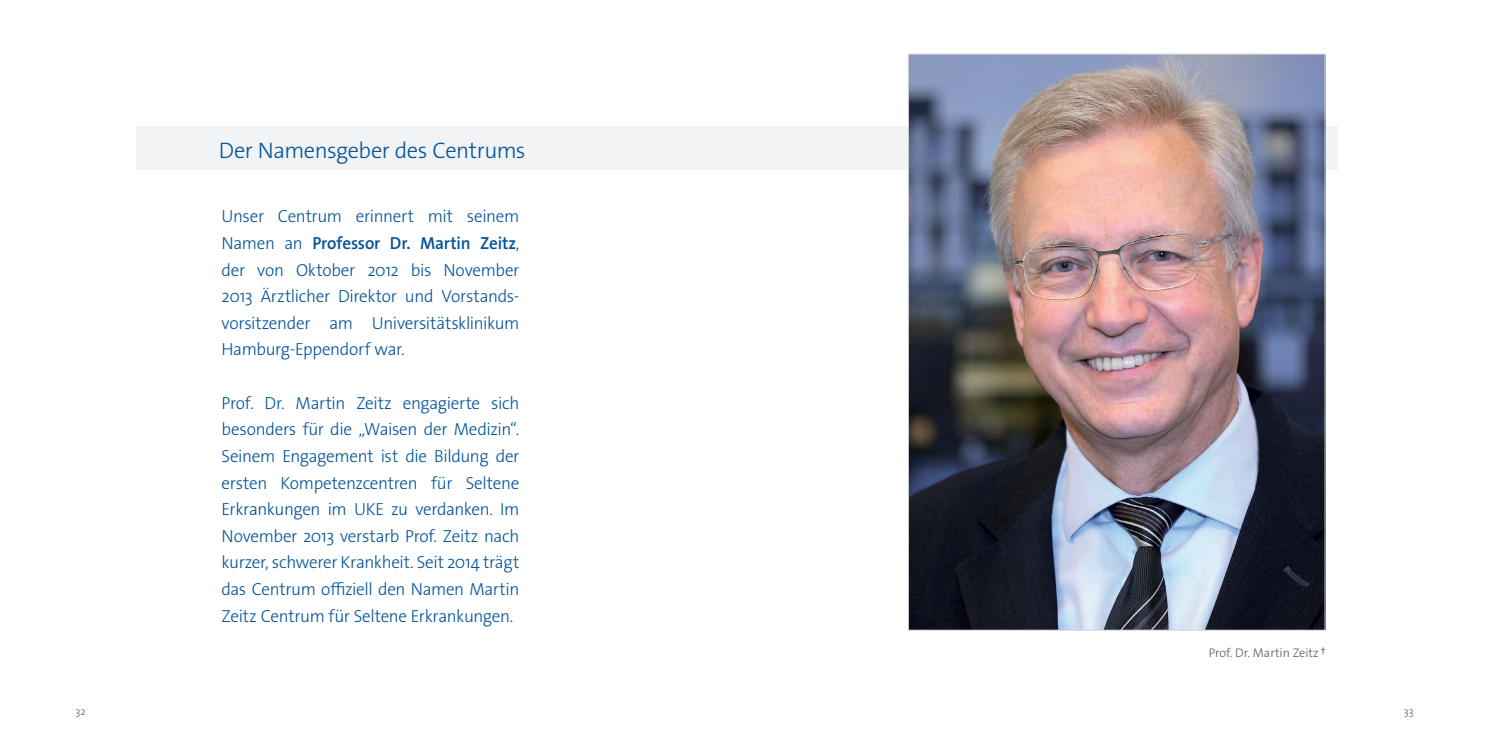
<style>
.page{position:relative;width:1489px;height:745px;background:#fff}
.page>*{position:absolute;margin:0;border:0;box-sizing:border-box;transform-origin:0 0}
.t1{font:300 22.5px "The Sans Os F";letter-spacing:-.025em;color:#00529a}
.t2{font:300 17.5px/26.6px "The Sans Os F";letter-spacing:-.02em;color:#00529a;text-align:justify}
.t3{font:300 12.5px "The Sans Os F";color:#58595b}
.t4{font:300 10.62px "The Sans Os F";color:#58595b}
.s1{font-weight:600}
</style>
<div class="page">
<div style="left:136px;top:126px;width:1202px;height:43px;background:#f1f3f5"></div>
<img style="left:910px;top:56px;width:413px;height:572px">
<p class="t1" style="left:219px;top:136px;width:308px">Der Namensgeber des Centrums</p>
<p class="t2" style="left:221px;top:203px;width:299px">Unser Centrum erinnert mit seinem Namen an <span class="s1">Professor Dr. Martin Zeitz</span>, der von Oktober 2012 bis November 2013 Ärztlicher Direktor und Vorstands&shy;vorsitzender am Universitätsklinikum Hamburg-Eppendorf war.</p>
<p class="t2" style="left:221px;top:389px;width:299px">Prof. Dr. Martin Zeitz engagierte sich besonders für die „Waisen der Medizin“.<br>Seinem Engagement ist die Bildung der ersten Kompetenzcentren für Seltene Erkrankungen im UKE zu verdanken. Im November 2013 verstarb Prof. Zeitz nach kurzer, schwerer Krankheit. Seit 2014 trägt das Centrum offiziell den Namen Martin Zeitz Centrum für Seltene Erkrankungen.</p>
<p class="t3" style="left:1208px;top:644px;width:118px">Prof. Dr. Martin Zeitz†</p>
<p class="t4" style="left:76px;top:704px;width:12px">32</p>
<p class="t4" style="left:1403px;top:704px;width:11px">33</p>
</div>
